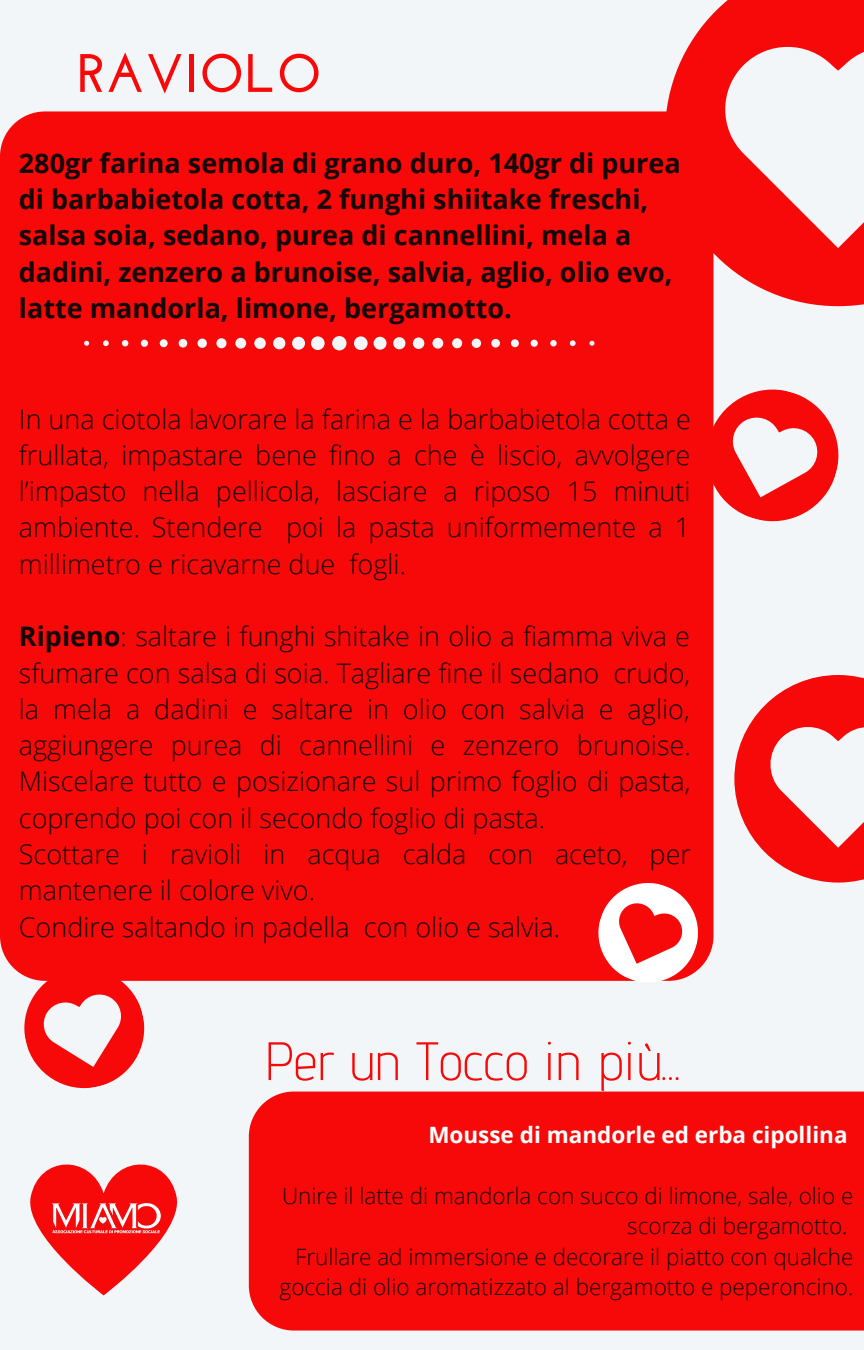
<style>
.page{position:relative;width:864px;height:1350px;background:#f3f6f8}
.page>*{position:absolute;margin:0;border:0;box-sizing:border-box;transform-origin:0 0}
.t1{font:300 54px "Advent Pro";color:#f80909}
.t2{font:700 54px "Josefin Sans";color:#f80909}
.t3{font:300 27px/36.2px "Open Sans";color:#140808;text-align:justify}
.t4{font:700 27px/36.2px "Open Sans";color:#140808}
.t5{font:300 22.5px/30.4px "Open Sans";color:#140808;text-align:right}
.t6{font:700 22.5px "Open Sans";color:#fff}
.s1{font-weight:700}
</style>
<div class="page">
<svg style="left:734px;top:675px;width:130px;height:208px"></svg>
<div style="left:0;top:111px;width:713px;height:870px;background:#f80909;border-radius:45px"></div>
<svg style="left:665px;top:0;width:199px;height:306px;fill:#f80909"></svg>
<svg style="left:584px;top:883px;width:128px;height:99px"></svg>
<svg style="left:713px;top:374px;width:126px;height:163px"></svg>
<svg style="left:84px;top:336px;width:510px;height:14px"></svg>
<div style="left:249px;top:1092px;width:615px;height:239px;background:#f80909"></div>
<svg style="left:12px;top:966px;width:144px;height:123px"></svg>
<svg style="left:30px;top:1164px;width:147px;height:131px"></svg>
<img style="left:53px;top:1204px;width:108px;height:30px">
<h1 class="t2" style="left:77px;top:51px;width:246px">RAVIOLO</h1>
<p class="t4" style="left:19px;top:144px;width:663px">280gr farina semola di grano duro, 140gr di purea di barbabietola cotta, 2 funghi shiitake freschi, salsa soia, sedano, purea di cannellini, mela a dadini, zenzero a brunoise, salvia, aglio, olio evo, latte mandorla, limone, bergamotto.</p>
<p class="t3" style="left:19px;top:400px;width:673px">In una ciotola lavorare la farina e la barbabietola cotta e frullata, impastare bene fino a che è liscio, avvolgere l’impasto nella pellicola, lasciare a riposo 15 minuti ambiente. Stendere poi la pasta uniformemente a 1 millimetro e ricavarne due fogli.</p>
<p class="t3" style="left:19px;top:618px;width:674px;text-align:left"><span class="s1">Ripieno</span>: saltare i funghi shitake in olio a fiamma viva e sfumare con salsa di soia. Tagliare fine il sedano crudo, la mela a dadini e saltare in olio con salvia e aglio, aggiungere purea di cannellini e zenzero brunoise.<br>Miscelare tutto e posizionare sul primo foglio di pasta, coprendo poi con il secondo foglio di pasta.<br>Scottare i ravioli in acqua calda con aceto, per mantenere il colore vivo.<br>Condire saltando in padella con olio e salvia.</p>
<h1 class="t1" style="left:264px;top:1028px;width:418px">Per un Tocco in più...</h1>
<p class="t6" style="left:428px;top:1119px;width:421px">Mousse di mandorle ed erba cipollina</p>
<p class="t5" style="left:280px;top:1180px;width:575px">Unire il latte di mandorla con succo di limone, sale, olio e scorza di bergamotto.<br>Frullare ad immersione e decorare il piatto con qualche goccia di olio aromatizzato al bergamotto e peperoncino.</p>
</div>
